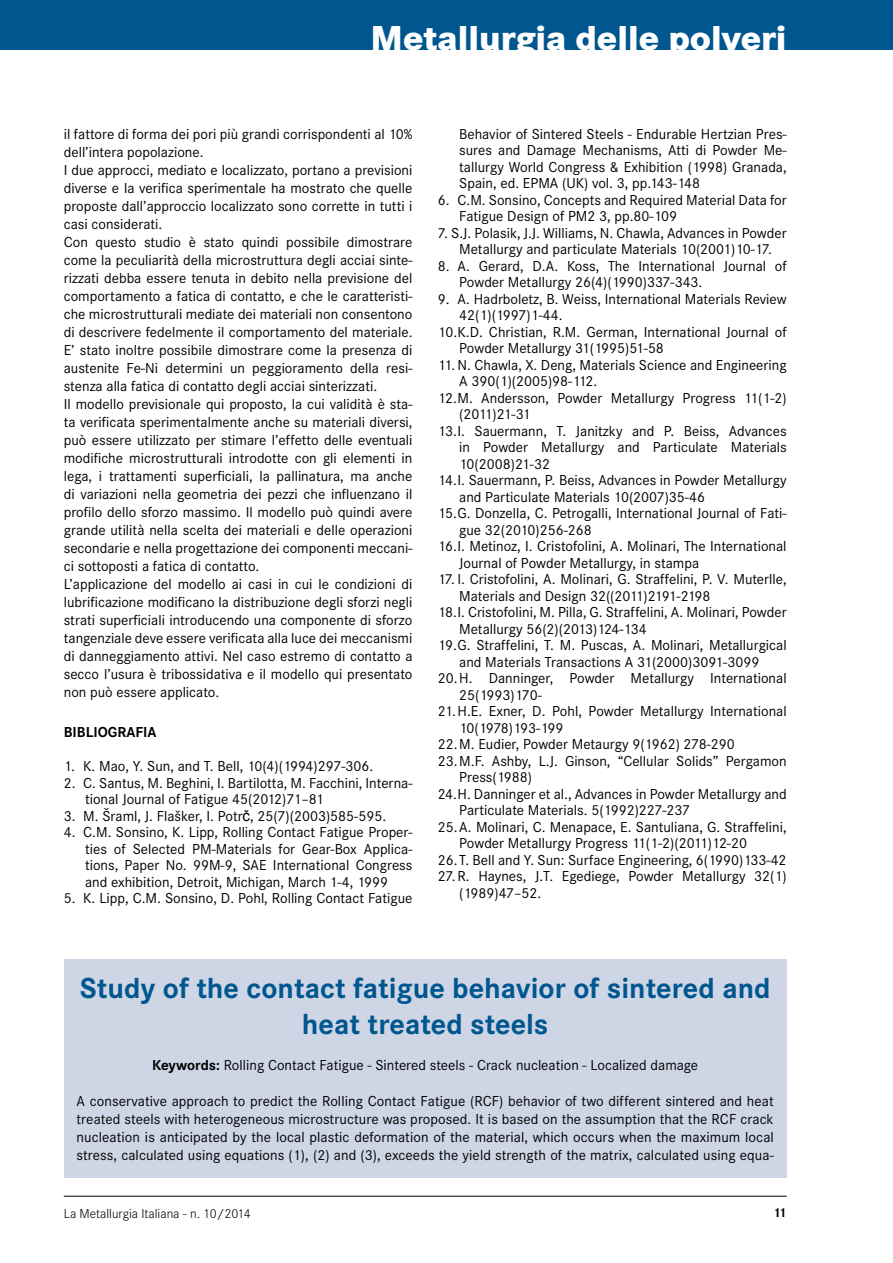
<style>
.page{position:relative;width:893px;height:1263px;background:#fff}
.page>*{position:absolute;margin:0;border:0;box-sizing:border-box;transform-origin:0 0}
.t1{font:800 36px "Corporate S";color:#fff}
.t2{font:700 30px/36px "Corporate S";color:#00568e;text-align:center}
.t3{font:15px/18px "Corporate S";color:#000}
.t4{font:15px "Corporate S";letter-spacing:-.04em;color:#000}
.t5{font:700 15px "Corporate S";color:#000}
.t6{font:300 13.5px "Corporate S";color:#000}
.t7{font:700 13.5px "Corporate S";color:#000}
.s1{font-family:"Arial"}
.s2{font-weight:700}
</style>
<div class="page">
<hr style="left:64px;top:1196px;width:723px;height:1px;background:#000">
<div style="left:0;top:0;width:893px;height:50px;background:#00568e"></div>
<div style="left:64px;top:959px;width:723px;height:219px;background:#ced6e6"></div>
<h1 class="t1" style="left:371px;top:17px;width:418px">Metallurgia delle polveri</h1>
<p class="t3" style="left:64px;top:125px;width:350px">il fattore di forma dei pori più grandi corrispondenti al 10% dell’intera popolazione.<br>I due approcci, mediato e localizzato, portano a previsioni diverse e la verifica sperimentale ha mostrato che quelle proposte dall’approccio localizzato sono corrette in tutti i casi considerati.<br>Con questo studio è stato quindi possibile dimostrare come la peculiarità della microstruttura degli acciai sinte&shy;rizzati debba essere tenuta in debito nella previsione del comportamento a fatica di contatto, e che le caratteristi&shy;che microstrutturali mediate dei materiali non consentono di descrivere fedelmente il comportamento del materiale.<br>E’ stato inoltre possibile dimostrare come la presenza di austenite Fe-Ni determini un peggioramento della resi&shy;stenza alla fatica di contatto degli acciai sinterizzati.<br>Il modello previsionale qui proposto, la cui validità è sta&shy;ta verificata sperimentalmente anche su materiali diversi, può essere utilizzato per stimare l’effetto delle eventuali modifiche microstrutturali introdotte con gli elementi in lega, i trattamenti superficiali, la pallinatura, ma anche di variazioni nella geometria dei pezzi che influenzano il profilo dello sforzo massimo. Il modello può quindi avere grande utilità nella scelta dei materiali e delle operazioni secondarie e nella progettazione dei componenti meccani&shy;ci sottoposti a fatica di contatto.<br>L’applicazione del modello ai casi in cui le condizioni di lubrificazione modificano la distribuzione degli sforzi negli strati superficiali introducendo una componente di sforzo tangenziale deve essere verificata alla luce dei meccanismi di danneggiamento attivi. Nel caso estremo di contatto a secco l’usura è tribossidativa e il modello qui presentato non può essere applicato.</p>
<p class="t5" style="left:64px;top:723px;width:87px">Bibliografia</p>
<p class="t3" style="left:64px;top:757px;width:311px">1. K. Mao, Y. Sun, and T. Bell, 10(4)(1994)297-306.</p>
<p class="t3" style="left:85px;top:774px;width:329px;line-height:16.5px;text-indent:-21px">2. C. Santus, M. Beghini, I. Bartilotta, M. Facchini, Interna&shy;tional Journal of Fatigue 45(2012)71–81</p>
<p class="t3" style="left:64px;top:807px;width:324px">3. M. Šraml, J. Flašker, I. Potr<span class="s1">č</span>, 25(7)(2003)585-595.</p>
<p class="t3" style="left:85px;top:824px;width:329px;line-height:16.5px;text-align:justify;text-indent:-21px">4. C.M. Sonsino, K. Lipp, Rolling Contact Fatigue Proper&shy;ties of Selected PM-Materials for Gear-Box Applica&shy;tions, Paper No. 99M-9, SAE International Congress and exhibition, Detroit, Michigan, March 1-4, 1999</p>
<p class="t3" style="left:64px;top:889px;width:350px">5. K. Lipp, C.M. Sonsino, D. Pohl, Rolling Contact Fatigue</p>
<p class="t3" style="left:459px;top:126px;width:329px;line-height:16.5px;text-align:justify">Behavior of Sintered Steels - Endurable Hertzian Pres&shy;sures and Damage Mechanisms, Atti di Powder Me&shy;tallurgy World Congress &amp; Exhibition (1998) Granada, Spain, ed. EPMA (UK) vol. 3, pp.143-148</p>
<p class="t3" style="left:459px;top:192px;width:329px;line-height:16.5px;text-indent:-21px">6. C.M. Sonsino, Concepts and Required Material Data for<br>Fatigue Design of PM2 3, pp.80-109</p>
<p class="t3" style="left:438px;top:225px;width:350px;line-height:16.5px;text-align:center">7. S.J. Polasik, J.J. Williams, N. Chawla, Advances in Powder<br>Metallurgy and particulate Materials 10(2001)10-17.</p>
<p class="t3" style="left:459px;top:258px;width:329px;line-height:16.5px;text-indent:-21px">8. A. Gerard, D.A. Koss, The International Journal of<br>Powder Metallurgy 26(4)(1990)337-343.</p>
<p class="t3" style="left:438px;top:290px;width:350px">9. A. Hadrboletz, B. Weiss, International Materials Review</p>
<p class="t3" style="left:459px;top:306px;width:105px">42(1)(1997)1-44.</p>
<p class="t3" style="left:438px;top:323px;width:350px">10.K.D. Christian, R.M. German, International Journal of</p>
<p class="t3" style="left:459px;top:339px;width:206px">Powder Metallurgy 31(1995)51-58</p>
<p class="t3" style="left:438px;top:356px;width:350px">11.N. Chawla, X. Deng, Materials Science and Engineering</p>
<p class="t3" style="left:459px;top:372px;width:140px">A 390(1)(2005)98-112.</p>
<p class="t3" style="left:438px;top:389px;width:350px">12.M. Andersson, Powder Metallurgy Progress 11(1-2)</p>
<p class="t3" style="left:459px;top:405px;width:73px">(2011)21-31</p>
<p class="t3" style="left:438px;top:422px;width:350px">13.I. Sauermann, T. Janitzky and P. Beiss, Advances</p>
<p class="t3" style="left:459px;top:438px;width:329px">in Powder Metallurgy and Particulate Materials</p>
<p class="t3" style="left:459px;top:455px;width:92px">10(2008)21-32</p>
<p class="t3" style="left:438px;top:471px;width:350px">14.I. Sauermann, P. Beiss, Advances in Powder Metallurgy</p>
<p class="t3" style="left:459px;top:488px;width:247px">and Particulate Materials 10(2007)35-46</p>
<p class="t3" style="left:438px;top:504px;width:350px">15.G. Donzella, C. Petrogalli, International Journal of Fati-</p>
<p class="t3" style="left:459px;top:521px;width:134px">gue 32(2010)256-268</p>
<p class="t3" style="left:438px;top:537px;width:350px">16.I. Metinoz, I. Cristofolini, A. Molinari, The International</p>
<p class="t3" style="left:459px;top:554px;width:241px">Journal of Powder Metallurgy, in stampa</p>
<p class="t3" style="left:438px;top:570px;width:350px">17. I. Cristofolini, A. Molinari, G. Straffelini, P. V. Muterlle,</p>
<p class="t3" style="left:459px;top:587px;width:253px">Materials and Design 32((2011)2191-2198</p>
<p class="t3" style="left:438px;top:603px;width:350px">18.I. Cristofolini, M. Pilla, G. Straffelini, A. Molinari, Powder</p>
<p class="t3" style="left:459px;top:620px;width:189px">Metallurgy 56(2)(2013)124-134</p>
<p class="t3" style="left:438px;top:636px;width:350px">19.G. Straffelini, T. M. Puscas, A. Molinari, Metallurgical</p>
<p class="t3" style="left:459px;top:653px;width:302px">and Materials Transactions A 31(2000)3091-3099</p>
<p class="t3" style="left:438px;top:669px;width:350px">20.H. Danninger, Powder Metallurgy International</p>
<p class="t3" style="left:459px;top:686px;width:84px">25(1993)170-</p>
<p class="t3" style="left:438px;top:702px;width:350px">21.H.E. Exner, D. Pohl, Powder Metallurgy International</p>
<p class="t4" style="left:459px;top:719px;width:106px">10(1978)193-199</p>
<p class="t3" style="left:438px;top:735px;width:298px">22.M. Eudier, Powder Metaurgy 9(1962) 278-290</p>
<p class="t3" style="left:438px;top:752px;width:350px">23.M.F. Ashby, L.J. Ginson, “Cellular Solids” Pergamon</p>
<p class="t3" style="left:459px;top:768px;width:74px">Press(1988)</p>
<p class="t3" style="left:438px;top:785px;width:350px">24.H. Danninger et al., Advances in Powder Metallurgy and</p>
<p class="t3" style="left:459px;top:801px;width:232px">Particulate Materials. 5(1992)227-237</p>
<p class="t3" style="left:438px;top:818px;width:350px">25.A. Molinari, C. Menapace, E. Santuliana, G. Straffelini,</p>
<p class="t3" style="left:459px;top:834px;width:289px">Powder Metallurgy Progress 11(1-2)(2011)12-20</p>
<p class="t3" style="left:438px;top:851px;width:350px">26.T. Bell and Y. Sun: Surface Engineering, 6(1990)133-42</p>
<p class="t3" style="left:438px;top:867px;width:350px">27.R. Haynes, J.T. Egediege, Powder Metallurgy 32(1)</p>
<p class="t3" style="left:459px;top:884px;width:84px">(1989)47–52.</p>
<h2 class="t2" style="left:80px;top:971px;width:692px">Study of the contact fatigue behavior of sintered and heat treated steels</h2>
<p class="t3" style="left:152px;top:1056px;width:547px"><span class="s2">Keywords:</span> Rolling Contact Fatigue - Sintered steels - Crack nucleation - Localized damage</p>
<p class="t3" style="left:77px;top:1092px;width:699px;text-align:justify">A conservative approach to predict the Rolling Contact Fatigue (RCF) behavior of two different sintered and heat treated steels with heterogeneous microstructure was proposed. It is based on the assumption that the RCF crack nucleation is anticipated by the local plastic deformation of the material, which occurs when the maximum local stress, calculated using equations (1), (2) and (3), exceeds the yield strength of the matrix, calculated using equa-</p>
<p class="t6" style="left:64px;top:1206px;width:189px">La Metallurgia Italiana - n. 10/2014</p>
<p class="t7" style="left:773px;top:1205px;width:15px">11</p>
</div>
